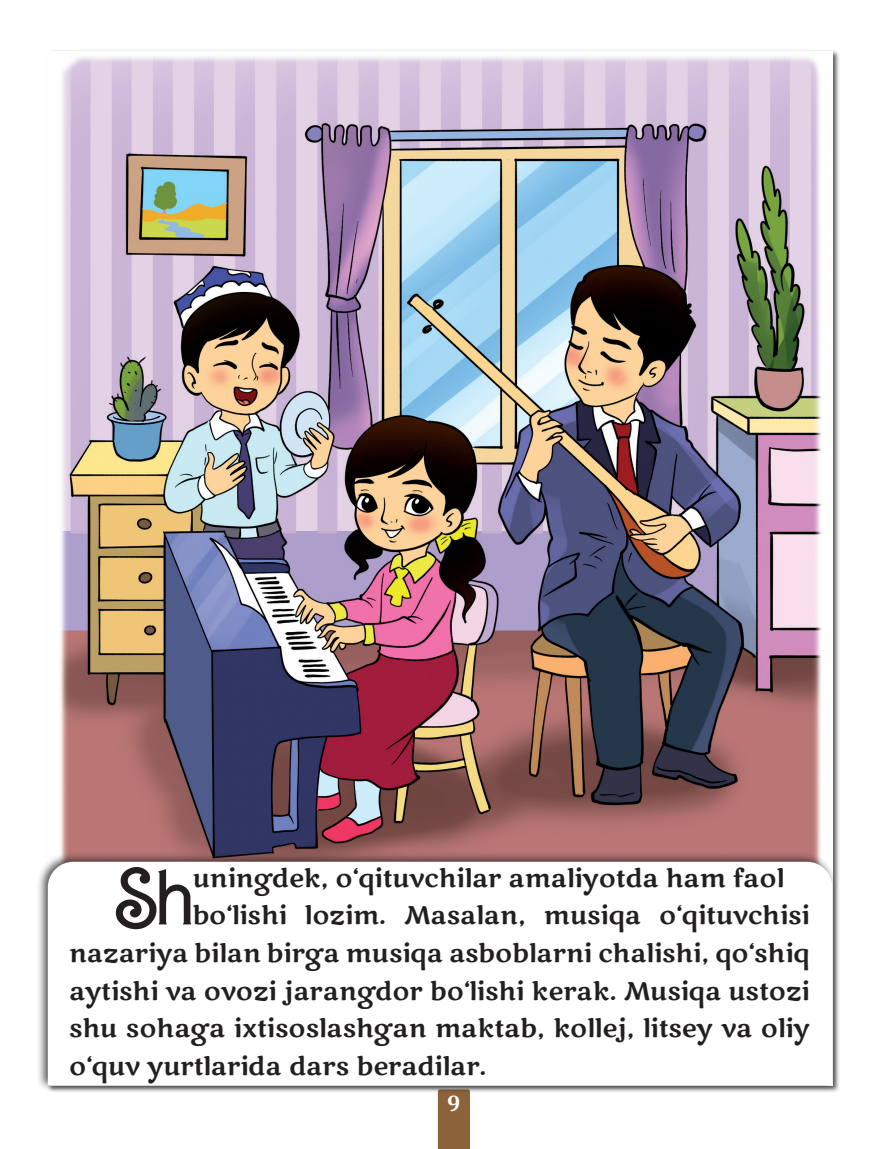
<style>
.page{position:relative;width:893px;height:1149px;background:#fff}
.page>*{position:absolute;margin:0;border:0;box-sizing:border-box;transform-origin:0 0}
.t1{font:81px "Bartex";color:#231f20}
.t2{font:25.5px "Marko One";color:#231f20}
.t3{font:700 22.5px "Cambria";color:#fff}
</style>
<div class="page">
<div style="left:438px;top:1092px;width:32px;height:56px;background:#8c6238"></div>
<img style="left:60px;top:57px;width:762px;height:794px">
<div style="left:36px;top:851px;width:801px;height:239px;background:#231f20;opacity:.75"></div>
<svg style="left:48px;top:861px;width:784px;height:223px"></svg>
<p class="t1" style="left:116px;top:858px;width:79px">Sh</p>
<p class="t2" style="left:193px;top:861px;width:593px">uningdek, o‘qituvchilar amaliyotda ham faol</p>
<p class="t2" style="left:193px;top:899px;width:618px">bo‘lishi lozim. Masalan, musiqa o‘qituvchisi</p>
<p class="t2" style="left:69px;top:936px;width:742px">nazariya bilan birga musiqa asboblarni chalishi, qo‘shiq</p>
<p class="t2" style="left:69px;top:974px;width:742px">aytishi va ovozi jarangdor bo‘lishi kerak. Musiqa ustozi</p>
<p class="t2" style="left:69px;top:1011px;width:742px">shu sohaga ixtisoslashgan maktab, kollej, litsey va oliy</p>
<p class="t2" style="left:69px;top:1049px;width:419px">o‘quv yurtlarida dars beradilar.</p>
<p class="t3" style="left:447px;top:1087px;width:15px">9</p>
</div>
